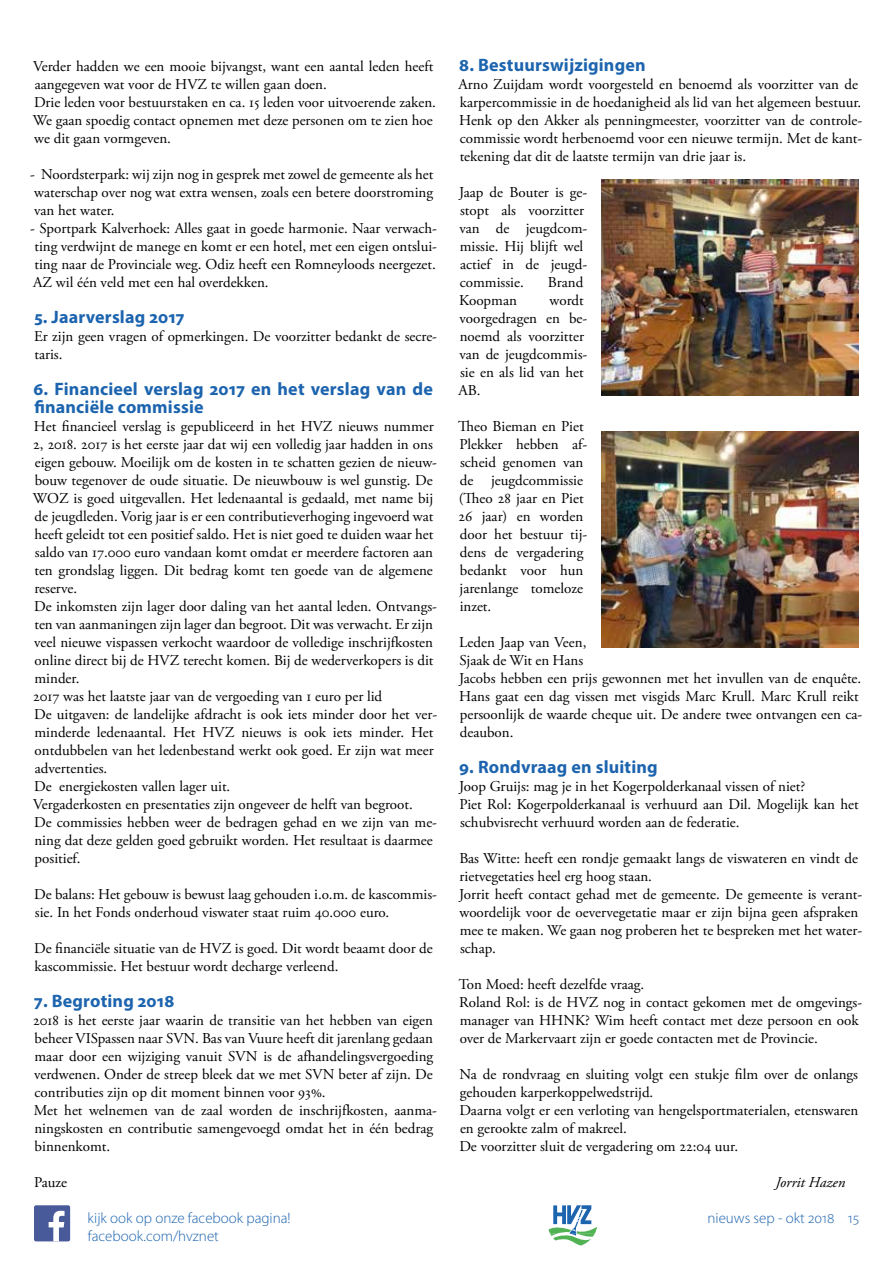
<style>
.page{position:relative;width:893px;height:1263px;background:#fff}
.page>*{position:absolute;margin:0;border:0;box-sizing:border-box;transform-origin:0 0}
.t1{font:700 18px/18px "Myriad Pro";letter-spacing:.01em;color:#1d64af}
.t2{font:15px/18px "Adobe Garamond Pro";color:#000}
.t3{font:300 15px "Myriad Pro";color:#1d64af}
.t4{font:italic 15px "Adobe Garamond Pro";color:#000}
</style>
<div class="page">
<div style="left:34px;top:1205px;width:36px;height:36px;background:#485a99;border-radius:2px"></div>
<svg style="left:49px;top:1211px;width:16px;height:30px"></svg>
<img style="left:601px;top:179px;width:258px;height:216px">
<img style="left:601px;top:431px;width:258px;height:216px">
<svg style="left:549px;top:1205px;width:48px;height:40px"></svg>
<p class="t2" style="left:33px;top:58px;width:404px">Verder hadden we een mooie bijvangst, want een aantal leden heeft aangegeven wat voor de HVZ te willen gaan doen.<br>Drie leden voor bestuurstaken en ca. 15 leden voor uitvoerende zaken.<br>We gaan spoedig contact opnemen met deze personen om te zien hoe we dit gaan vormgeven.</p>
<p class="t2" style="left:30px;top:166px;width:405px;text-align:justify">- Noordsterpark: wij zijn nog in gesprek met zowel de gemeente als het waterschap over nog wat extra wensen, zoals een betere doorstroming van het water.</p>
<p class="t2" style="left:30px;top:220px;width:408px;text-align:justify">- Sportpark Kalverhoek: Alles gaat in goede harmonie. Naar verwach&shy;ting verdwijnt de manege en komt er een hotel, met een eigen ontslui&shy;ting naar de Provinciale weg. Odiz heeft een Romneyloods neergezet.<br>AZ wil één veld met een hal overdekken.</p>
<p class="t1" style="left:34px;top:307px;width:152px">5. Jaarverslag 2017</p>
<p class="t2" style="left:34px;top:328px;width:404px">Er zijn geen vragen of opmerkingen. De voorzitter bedankt de secre&shy;taris.</p>
<p class="t1" style="left:34px;top:379px;width:401px">6. Financieel verslag 2017 en het verslag van de financiële commissie</p>
<p class="t2" style="left:33px;top:418px;width:406px">Het financieel verslag is gepubliceerd in het HVZ nieuws nummer 2, 2018. 2017 is het eerste jaar dat wij een volledig jaar hadden in ons eigen gebouw. Moeilijk om de kosten in te schatten gezien de nieuw&shy;bouw tegenover de oude situatie. De nieuwbouw is wel gunstig. De WOZ is goed uitgevallen. Het ledenaantal is gedaald, met name bij de jeugdleden. Vorig jaar is er een contributieverhoging ingevoerd wat heeft geleidt tot een positief saldo. Het is niet goed te duiden waar het saldo van 17.000 euro vandaan komt omdat er meerdere factoren aan ten grondslag liggen. Dit bedrag komt ten goede van de algemene reserve.<br>De inkomsten zijn lager door daling van het aantal leden. Ontvangs&shy;ten van aanmaningen zijn lager dan begroot. Dit was verwacht. Er zijn veel nieuwe vispassen verkocht waardoor de volledige inschrijfkosten online direct bij de HVZ terecht komen. Bij de wederverkopers is dit minder.<br>2017 was het laatste jaar van de vergoeding van 1 euro per lid<br>De uitgaven: de landelijke afdracht is ook iets minder door het ver&shy;minderde ledenaantal. Het HVZ nieuws is ook iets minder. Het ontdubbelen van het ledenbestand werkt ook goed. Er zijn wat meer advertenties.<br>De energiekosten vallen lager uit.<br>Vergaderkosten en presentaties zijn ongeveer de helft van begroot.<br>De commissies hebben weer de bedragen gehad en we zijn van me&shy;ning dat deze gelden goed gebruikt worden. Het resultaat is daarmee positief.</p>
<p class="t2" style="left:34px;top:886px;width:404px">De balans: Het gebouw is bewust laag gehouden i.o.m. de kascommis&shy;sie. In het Fonds onderhoud viswater staat ruim 40.000 euro.</p>
<p class="t2" style="left:34px;top:940px;width:400px">De financiële situatie van de HVZ is goed. Dit wordt beaamt door de kascommissie. Het bestuur wordt decharge verleend.</p>
<p class="t1" style="left:34px;top:991px;width:142px">7. Begroting 2018</p>
<p class="t2" style="left:33px;top:1012px;width:405px">2018 is het eerste jaar waarin de transitie van het hebben van eigen beheer VISpassen naar SVN. Bas van Vuure heeft dit jarenlang gedaan maar door een wijziging vanuit SVN is de afhandelingsvergoeding verdwenen. Onder de streep bleek dat we met SVN beter af zijn. De contributies zijn op dit moment binnen voor 93%.<br>Met het welnemen van de zaal worden de inschrijfkosten, aanma&shy;ningskosten en contributie samengevoegd omdat het in één bedrag binnenkomt.</p>
<p class="t2" style="left:34px;top:1174px;width:34px">Pauze</p>
<p class="t1" style="left:459px;top:55px;width:188px">8. Bestuurswijzigingen</p>
<p class="t2" style="left:458px;top:76px;width:405px">Arno Zuijdam wordt voorgesteld en benoemd als voorzitter van de karpercommissie in de hoedanigheid als lid van het algemeen bestuur.<br>Henk op den Akker als penningmeester, voorzitter van de controle&shy;commissie wordt herbenoemd voor een nieuwe termijn. Met de kant&shy;tekening dat dit de laatste termijn van drie jaar is.</p>
<p class="t2" style="left:459px;top:184px;width:130px">Jaap de Bouter is ge&shy;stopt als voorzitter van de jeugdcom&shy;missie. Hij blijft wel actief in de jeugd&shy;commissie.</p>
<p class="t2" style="left:548px;top:274px;width:37px">Brand</p>
<p class="t2" style="left:458px;top:292px;width:130px;text-indent:91px">wordt voorgedragen en be&shy;noemd als voorzitter van de jeugdcommis&shy;sie en als lid van het<br>AB.</p>
<p class="t2" style="left:458px;top:418px;width:131px">Theo Bieman en Piet<br>Plekker hebben af&shy;scheid genomen van de jeugdcommissie (Theo 28 jaar en Piet<br>26 jaar) en worden door het bestuur tij&shy;dens de vergadering bedankt voor hun jarenlange tomeloze inzet.</p>
<p class="t2" style="left:459px;top:634px;width:405px">Leden Jaap van Veen,<br>Sjaak de Wit en Hans<br>Jacobs hebben een prijs gewonnen met het invullen van de enquête.<br>Hans gaat een dag vissen met visgids Marc Krull. Marc Krull reikt persoonlijk de waarde cheque uit. De andere twee ontvangen een ca&shy;deaubon.</p>
<p class="t1" style="left:459px;top:757px;width:200px">9. Rondvraag en sluiting</p>
<p class="t2" style="left:459px;top:778px;width:401px">Joop Gruijs: mag je in het Kogerpolderkanaal vissen of niet?<br>Piet Rol: Kogerpolderkanaal is verhuurd aan Dil. Mogelijk kan het schubvisrecht verhuurd worden aan de federatie.</p>
<p class="t2" style="left:459px;top:850px;width:405px">Bas Witte: heeft een rondje gemaakt langs de viswateren en vindt de rietvegetaties heel erg hoog staan.<br>Jorrit heeft contact gehad met de gemeente. De gemeente is verant&shy;woordelijk voor de oevervegetatie maar er zijn bijna geen afspraken mee te maken. We gaan nog proberen het te bespreken met het water&shy;schap.</p>
<p class="t2" style="left:459px;top:976px;width:405px">Ton Moed: heeft dezelfde vraag.<br>Roland Rol: is de HVZ nog in contact gekomen met de omgevings&shy;manager van HHNK? Wim heeft contact met deze persoon en ook over de Markervaart zijn er goede contacten met de Provincie.</p>
<p class="t2" style="left:459px;top:1066px;width:400px">Na de rondvraag en sluiting volgt een stukje film over de onlangs gehouden karperkoppelwedstrijd.<br>Daarna volgt er een verloting van hengelsportmaterialen, etenswaren en gerookte zalm of makreel.<br>De voorzitter sluit de vergadering om 22:04 uur.</p>
<p class="t4" style="left:775px;top:1173px;width:71px">Jorrit Hazen</p>
<p class="t2" style="left:459px;top:292px;width:59px">Koopman</p>
<p class="t3" style="left:88px;top:1210px;width:205px">kijk ook op onze facebook pagina!</p>
<p class="t3" style="left:707px;top:1210px;width:153px">nieuws sep - okt 2018 15</p>
<p class="t3" style="left:88px;top:1228px;width:133px">facebook.com/hvznet</p>
</div>
